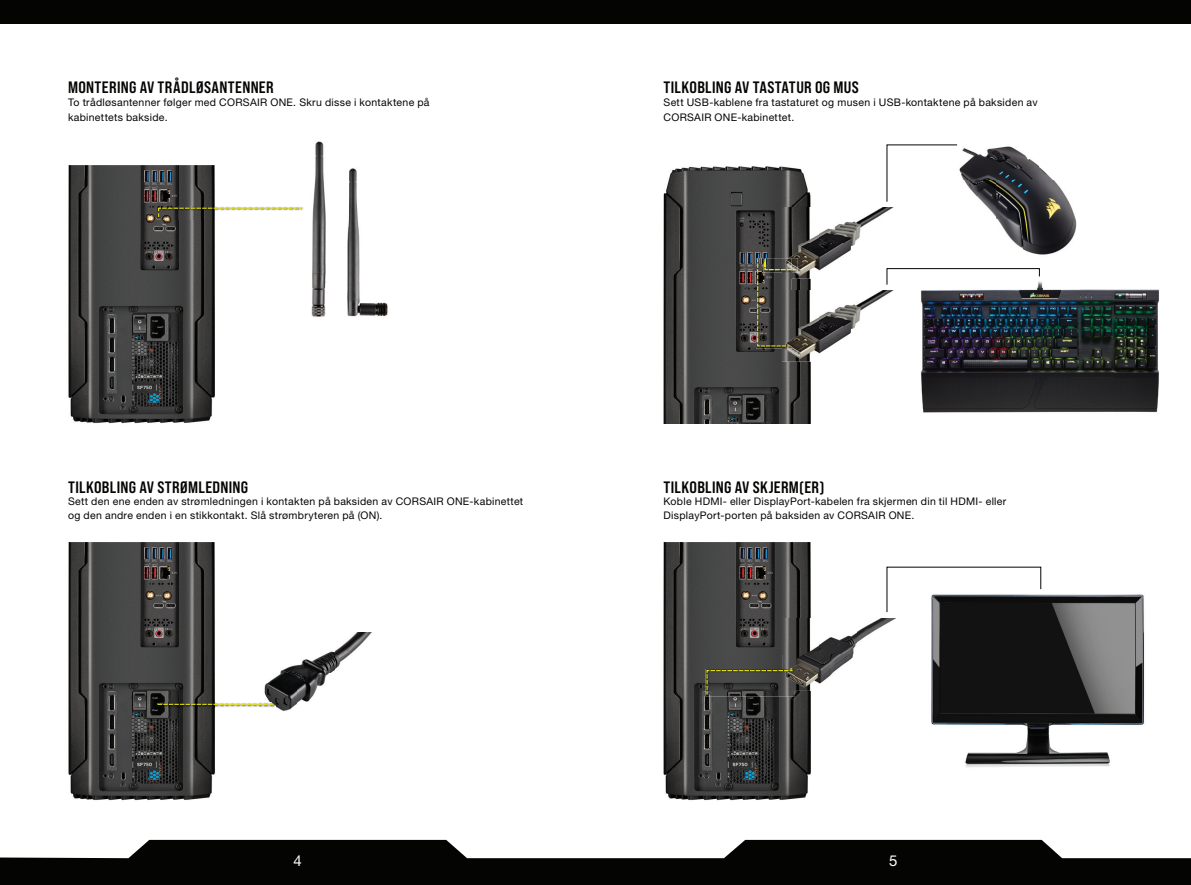
<style>
.page{position:relative;width:1191px;height:885px;background:#fff}
.page>*{position:absolute;margin:0;border:0;box-sizing:border-box;transform-origin:0 0}
.t1{font:16.5px "Bebas Neue Pro Sm E Bd";letter-spacing:.02em;color:#040503}
.t2{font:15px "Helvetica Neue LT Pro";color:#fff}
.t3{font:10.5px/14.2px "Helvetica Neue LT Pro";letter-spacing:.025em;color:#040503}
</style>
<div class="page">
<svg style="left:0;top:839px;width:1191px;height:45px;fill:#040503"></svg>
<div style="left:595px;top:0;width:596px;height:23px;background:#040503"></div>
<div style="left:0;top:0;width:595px;height:23px;background:#040503"></div>
<div style="left:286px;top:855px;width:24px;height:25px;background:#040503"></div>
<div style="left:881px;top:855px;width:24px;height:25px;background:#040503"></div>
<img style="left:663px;top:166px;width:148px;height:257px">
<img style="left:311px;top:141px;width:77px;height:176px">
<img style="left:68px;top:165px;width:147px;height:259px">
<img style="left:68px;top:542px;width:155px;height:259px">
<img style="left:663px;top:542px;width:148px;height:259px">
<img style="left:260px;top:632px;width:112px;height:79px">
<img style="left:959px;top:146px;width:118px;height:109px">
<img style="left:782px;top:208px;width:111px;height:70px">
<img style="left:796px;top:291px;width:97px;height:35px">
<img style="left:782px;top:326px;width:73px;height:35px">
<img style="left:921px;top:281px;width:238px;height:132px">
<img style="left:931px;top:584px;width:214px;height:184px">
<img style="left:782px;top:618px;width:113px;height:72px">
<svg style="left:886px;top:144px;width:72px;height:58px"></svg>
<svg style="left:886px;top:268px;width:154px;height:17px"></svg>
<svg style="left:886px;top:566px;width:155px;height:46px"></svg>
<img style="left:705px;top:669px;width:89px;height:27px">
<img style="left:793px;top:669px;width:1px;height:21px">
<svg style="left:706px;top:669px;width:87px;height:25px;background:#48483e"></svg>
<img style="left:791px;top:258px;width:6px;height:14px">
<svg style="left:756px;top:259px;width:40px;height:88px;background:#4e4d42"></svg>
<img style="left:157px;top:702px;width:118px;height:5px">
<svg style="left:158px;top:703px;width:115px;height:1px"></svg>
<svg style="left:157px;top:206px;width:147px;height:13px"></svg>
<h1 class="t1" style="left:68px;top:77px;width:207px">MONTERING AV TRÅDLØSANTENNER</h1>
<p class="t3" style="left:68px;top:95px;width:363px">To trådløsantenner følger med CORSAIR ONE. Skru disse i kontaktene på kabinettets bakside.</p>
<h1 class="t1" style="left:663px;top:77px;width:197px">TILKOBLING AV TASTATUR OG MUS</h1>
<p class="t3" style="left:663px;top:95px;width:375px">Sett USB-kablene fra tastaturet og musen i USB-kontaktene på baksiden av<br>CORSAIR ONE-kabinettet.</p>
<h1 class="t1" style="left:68px;top:477px;width:181px">TILKOBLING AV STRØMLEDNING</h1>
<p class="t3" style="left:68px;top:493px;width:457px">Sett den ene enden av strømledningen i kontakten på baksiden av CORSAIR ONE-kabinettet og den andre enden i en stikkontakt. Slå strømbryteren på (ON).</p>
<h1 class="t1" style="left:663px;top:477px;width:162px">TILKOBLING AV SKJERM(ER)</h1>
<p class="t3" style="left:663px;top:493px;width:344px">Koble HDMI- eller DisplayPort-kabelen fra skjermen din til HDMI- eller<br>DisplayPort-porten på baksiden av CORSAIR ONE.</p>
<h2 class="t2" style="left:293px;top:851px;width:10px">4</h2>
<h2 class="t2" style="left:889px;top:851px;width:10px">5</h2>
</div>
